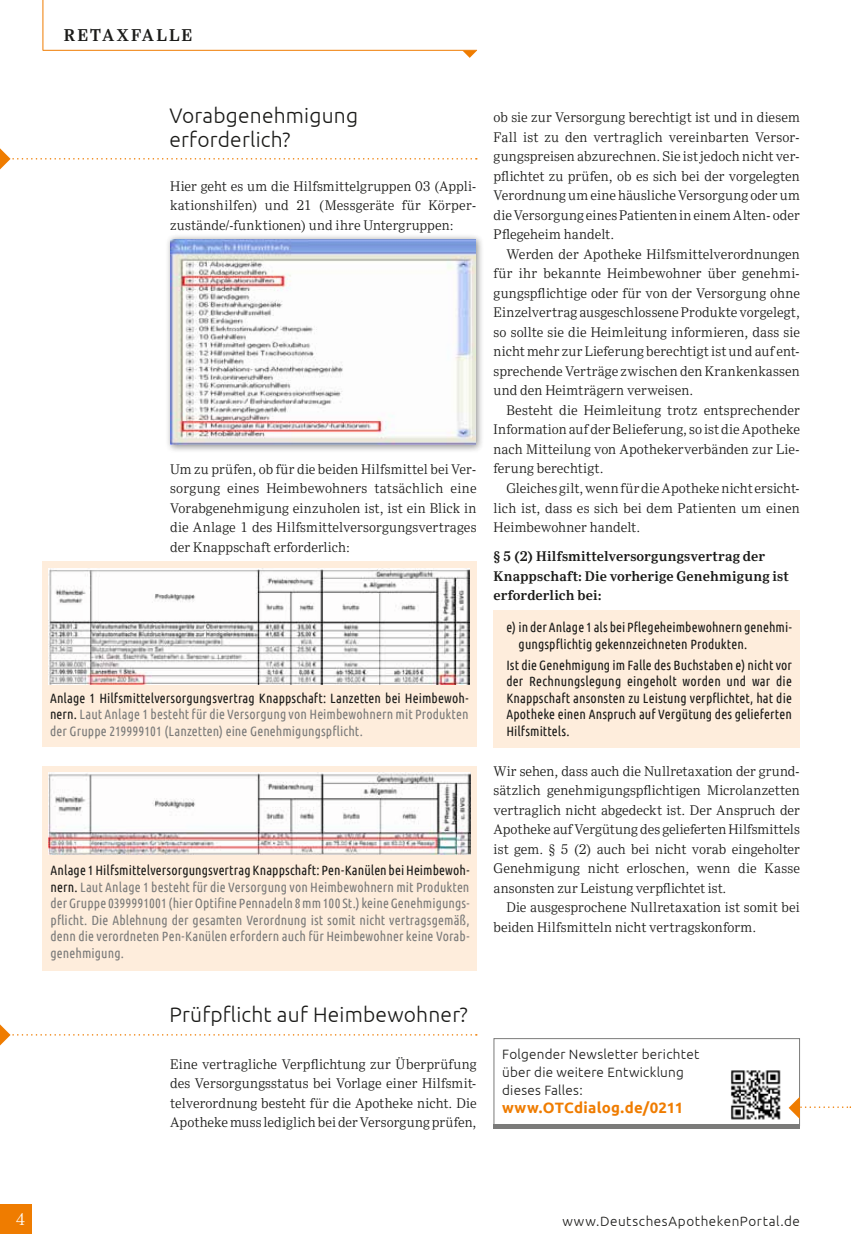
<style>
.page{position:relative;width:851px;height:1251px;background:#fff}
.page>*{position:absolute;margin:0;border:0;box-sizing:border-box;transform-origin:0 0}
.t1{font:300 21px/24px "Ubuntu";letter-spacing:.01em;color:#1a1a18}
.t2{font:600 16.5px "Ysobel Pro";letter-spacing:.12em;color:#1a1a18}
.t3{font:300 16.5px "Ysobel Pro";color:#fff}
.t4{font:700 15px "Ubuntu";letter-spacing:.02em;color:#ef7c00}
.t5{font:300 13.5px/19.5px "Ysobel Pro";letter-spacing:.01em;color:#1a1a18;text-align:justify}
.t6{font:13.5px/16.5px "Ubuntu Condensed";letter-spacing:.005em;color:#7b7b7a;text-align:justify}
.t7{font:13.5px/16.5px "Ubuntu Condensed";letter-spacing:.01em;color:#1a1a18}
.t8{font:600 13.5px/19.5px "Ysobel Pro";letter-spacing:.005em;color:#1a1a18}
.t9{font:300 13.5px/18px "Ubuntu";letter-spacing:.02em;color:#1a1a18}
.t10{font:300 13.5px "Ubuntu";letter-spacing:.045em;color:#1a1a18}
.s1{color:#1a1a18}
</style>
<div class="page">
<div style="left:0;top:1203px;width:32px;height:30px;background:#ef7c00"></div>
<hr style="left:43px;top:50px;width:434px;height:1px;background:#ef7c00">
<hr style="left:43px;top:0;width:1px;height:51px;background:#ef7c00">
<svg style="left:462px;top:50px;width:15px;height:8px"></svg>
<div style="left:43px;top:766px;width:433px;height:204px;background:#feeddc"></div>
<div style="left:43px;top:561px;width:433px;height:185px;background:#feeddc"></div>
<div style="left:165px;top:233px;width:319px;height:220px;background:#1a1a18;opacity:.5"></div>
<img style="left:170px;top:239px;width:305px;height:205px">
<img style="left:49px;top:772px;width:421px;height:81px">
<img style="left:49px;top:568px;width:420px;height:116px">
<div style="left:493px;top:610px;width:306px;height:137px;background:#feeddc"></div>
<div style="left:493px;top:1037px;width:306px;height:88px;border:1px solid #7b7b7a"></div>
<svg style="left:788px;top:1096px;width:63px;height:22px"></svg>
<div style="left:493px;top:1123px;width:306px;height:5px;background:#7b7b7a"></div>
<img style="left:731px;top:1070px;width:50px;height:50px">
<svg style="left:0;top:148px;width:476px;height:21px"></svg>
<svg style="left:0;top:1024px;width:476px;height:21px"></svg>
<p class="t2" style="left:64px;top:25px;width:130px">Retaxfalle</p>
<h1 class="t1" style="left:169px;top:103px;width:190px">Vorabgenehmigung erforderlich?</h1>
<p class="t5" style="left:170px;top:176px;width:308px">Hier geht es um die Hilfsmittelgruppen 03 (Appli&shy;kationshilfen) und 21 (Messgeräte für Körper&shy;zustände/-funktionen) und ihre Untergruppen:</p>
<p class="t5" style="left:170px;top:459px;width:308px">Um zu prüfen, ob für die beiden Hilfsmittel bei Ver&shy;sorgung eines Heimbewohners tatsächlich eine Vorabgenehmigung einzuholen ist, ist ein Blick in die Anlage 1 des Hilfsmittelversorgungsvertrages der Knappschaft erforderlich:</p>
<p class="t6" style="left:50px;top:689px;width:420px"><span class="s1">Anlage 1 Hilfsmittelversorgungsvertrag Knappschaft: Lanzetten bei Heimbewoh&shy;nern.</span> Laut Anlage 1 besteht für die Versorgung von Heimbewohnern mit Produkten der Gruppe 219999101 (Lanzetten) eine Genehmigungspflicht.</p>
<p class="t6" style="left:50px;top:861px;width:420px"><span class="s1">Anlage 1 Hilfsmittelversorgungsvertrag Knappschaft: Pen-Kanülen bei Heimbewoh&shy;nern.</span> Laut Anlage 1 besteht für die Versorgung von Heimbewohnern mit Produkten der Gruppe 0399991001 (hier Optifine Pennadeln 8 mm 100 St.) keine Genehmigungs&shy;pflicht. Die Ablehnung der gesamten Verordnung ist somit nicht vertragsgemäß, denn die verordneten Pen-Kanülen erfordern auch für Heimbewohner keine Vorab&shy;genehmigung.</p>
<p class="t5" style="left:493px;top:108px;width:308px">ob sie zur Versorgung berechtigt ist und in diesem Fall ist zu den vertraglich vereinbarten Versor&shy;gungspreisen abzurechnen. Sie ist jedoch nicht ver&shy;pflichtet zu prüfen, ob es sich bei der vorgelegten Verordnung um eine häusliche Versorgung oder um die Versorgung eines Patienten in einem Alten- oder Pflegeheim handelt.</p>
<p class="t5" style="left:493px;top:244px;width:308px;text-indent:13px">Werden der Apotheke Hilfsmittelverordnungen für ihr bekannte Heimbewohner über genehmi&shy;gungspflichtige oder für von der Versorgung ohne Einzelvertrag ausgeschlossene Produkte vorgelegt, so sollte sie die Heimleitung informieren, dass sie nicht mehr zur Lieferung berechtigt ist und auf ent&shy;sprechende Verträge zwischen den Krankenkassen und den Heimträgern verweisen.</p>
<p class="t5" style="left:493px;top:400px;width:308px;text-indent:13px">Besteht die Heimleitung trotz entsprechender Information auf der Belieferung, so ist die Apotheke nach Mitteilung von Apothekerverbänden zur Lie&shy;ferung berechtigt.</p>
<p class="t5" style="left:493px;top:478px;width:308px;text-indent:13px">Gleiches gilt, wenn für die Apotheke nicht ersicht&shy;lich ist, dass es sich bei dem Patienten um einen Heimbewohner handelt.</p>
<p class="t8" style="left:493px;top:546px;width:297px">§ 5 (2) Hilfsmittelversorgungsvertrag der<br>Knappschaft: Die vorherige Genehmigung ist erforderlich bei:</p>
<p class="t7" style="left:518px;top:618px;width:275px;text-indent:-12px">e) in der Anlage 1 als bei Pflegeheimbewohnern genehmi&shy;gungspflichtig gekennzeichneten Produkten.</p>
<p class="t7" style="left:506px;top:656px;width:287px;text-align:justify">Ist die Genehmigung im Falle des Buchstaben e) nicht vor der Rechnungslegung eingeholt worden und war die Knappschaft ansonsten zu Leistung verpflichtet, hat die Apotheke einen Anspruch auf Vergütung des gelieferten Hilfsmittels.</p>
<p class="t5" style="left:493px;top:761px;width:308px">Wir sehen, dass auch die Nullretaxation der grund&shy;sätzlich genehmigungspflichtigen Microlanzetten vertraglich nicht abgedeckt ist. Der Anspruch der Apotheke auf Vergütung des gelieferten Hilfsmittels ist gem. § 5 (2) auch bei nicht vorab eingeholter Genehmigung nicht erloschen, wenn die Kasse ansonsten zur Leistung verpflichtet ist.</p>
<p class="t5" style="left:493px;top:897px;width:308px;text-indent:13px">Die ausgesprochene Nullretaxation ist somit bei beiden Hilfsmitteln nicht vertragskonform.</p>
<h1 class="t1" style="left:169px;top:1001px;width:300px">Prüfpflicht auf Heimbewohner?</h1>
<p class="t5" style="left:170px;top:1053px;width:308px">Eine vertragliche Verpflichtung zur Überprüfung des Versorgungsstatus bei Vorlage einer Hilfsmit&shy;telverordnung besteht für die Apotheke nicht. Die Apotheke muss lediglich bei der Versorgung prüfen,</p>
<p class="t9" style="left:502px;top:1044px;width:199px">Folgender Newsletter berichtet über die weitere Entwicklung dieses Falles:</p>
<p class="t4" style="left:502px;top:1098px;width:183px">www.OTCdialog.de/0211</p>
<p class="t3" style="left:16px;top:1209px;width:11px">4</p>
<p class="t10" style="left:562px;top:1212px;width:239px">www.DeutschesApothekenPortal.de</p>
</div>
